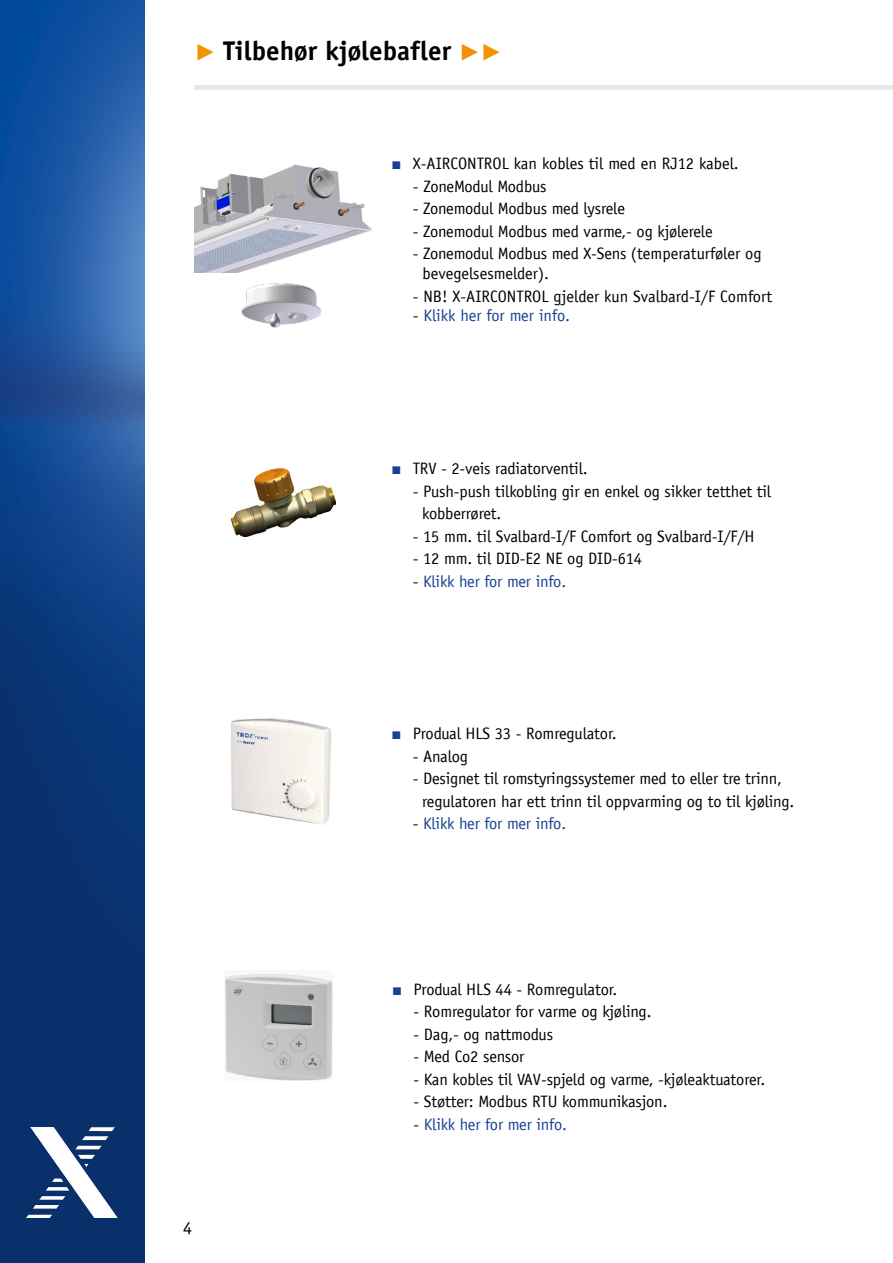
<style>
.page{position:relative;width:893px;height:1263px;background:#fff}
.page>*{position:absolute;margin:0;border:0;box-sizing:border-box;transform-origin:0 0}
.t1{font:700 27px "TROX Officina Sans";color:#000}
.t2{font:18px "TROX Officina Sans";color:#000}
.t3{font:16.5px/22.5px "TROX Officina Sans";letter-spacing:-.01em;color:#000}
.t4{font:16.5px "TROX Officina Sans";letter-spacing:-.01em;color:#164194}
.s1{font-family:"TROX Helvetica";font-weight:400;color:#f39200}
.s2{font-family:"Arial";font-weight:700;color:#164194}
.s3{color:#000}
</style>
<div class="page">
<img style="left:0;top:0;width:145px;height:1263px">
<hr style="left:195px;top:85px;width:698px;height:4px;background:#e3e9ec">
<img style="left:27px;top:1127px;width:91px;height:90px">
<img style="left:194px;top:164px;width:178px;height:108px">
<img style="left:242px;top:283px;width:80px;height:45px">
<img style="left:232px;top:468px;width:104px;height:69px">
<img style="left:231px;top:718px;width:101px;height:107px">
<img style="left:225px;top:974px;width:108px;height:107px">
<h1 class="t1" style="left:195px;top:34px;width:309px"><span class="s1">▶</span> Tilbehør kjølebafler <span class="s1">▶▶</span></h1>
<p class="t3" style="left:392px;top:152px;width:349px"><span class="s2">■</span> X-AIRCONTROL kan kobles til med en RJ12 kabel.</p>
<p class="t3" style="left:413px;top:175px;width:135px">- ZoneModul Modbus</p>
<p class="t3" style="left:413px;top:197px;width:214px">- Zonemodul Modbus med lysrele</p>
<p class="t3" style="left:413px;top:220px;width:301px">- Zonemodul Modbus med varme,- og kjølerele</p>
<p class="t3" style="left:423px;top:244px;width:341px;line-height:19.8px;text-indent:-10px">- Zonemodul Modbus med X-Sens (temperaturføler og bevegelsesmelder).</p>
<p class="t3" style="left:413px;top:285px;width:361px">- NB! X-AIRCONTROL gjelder kun Svalbard-I/F Comfort</p>
<p class="t4" style="left:413px;top:306px;width:159px"><span class="s3">-</span> Klikk her for mer info.</p>
<p class="t3" style="left:392px;top:457px;width:198px"><span class="s2">■</span> TRV - 2-veis radiatorventil.</p>
<p class="t3" style="left:422px;top:480px;width:350px;text-indent:-9px">- Push-push tilkobling gir en enkel og sikker tetthet til kobberrøret.</p>
<p class="t3" style="left:413px;top:525px;width:343px">- 15 mm. til Svalbard-I/F Comfort og Svalbard-I/F/H</p>
<p class="t3" style="left:413px;top:547px;width:231px">- 12 mm. til DID-E2 NE og DID-614</p>
<p class="t4" style="left:413px;top:571px;width:155px"><span class="s3">-</span> Klikk her for mer info.</p>
<p class="t3" style="left:392px;top:722px;width:227px"><span class="s2">■</span> Produal HLS 33 - Romregulator.</p>
<p class="t3" style="left:413px;top:745px;width:57px">- Analog</p>
<p class="t3" style="left:422px;top:767px;width:374px;text-indent:-9px">- Designet til romstyringssystemer med to eller tre trinn, regulatoren har ett trinn til oppvarming og to til kjøling.</p>
<p class="t4" style="left:413px;top:814px;width:155px"><span class="s3">-</span> Klikk her for mer info.</p>
<p class="t2" style="left:183px;top:1217px;width:10px">4</p>
<p class="t3" style="left:392px;top:978px;width:227px"><span class="s2">■</span> Produal HLS 44 - Romregulator.</p>
<p class="t3" style="left:413px;top:1000px;width:240px">- Romregulator for varme og kjøling.</p>
<p class="t3" style="left:413px;top:1023px;width:141px">- Dag,- og nattmodus</p>
<p class="t3" style="left:413px;top:1045px;width:112px">- Med Co2 sensor</p>
<p class="t3" style="left:413px;top:1068px;width:353px">- Kan kobles til VAV-spjeld og varme, -kjøleaktuatorer.</p>
<p class="t3" style="left:413px;top:1090px;width:255px">- Støtter: Modbus RTU kommunikasjon.</p>
<p class="t4" style="left:413px;top:1114px;width:155px"><span class="s3">-</span> Klikk her for mer info.</p>
</div>
